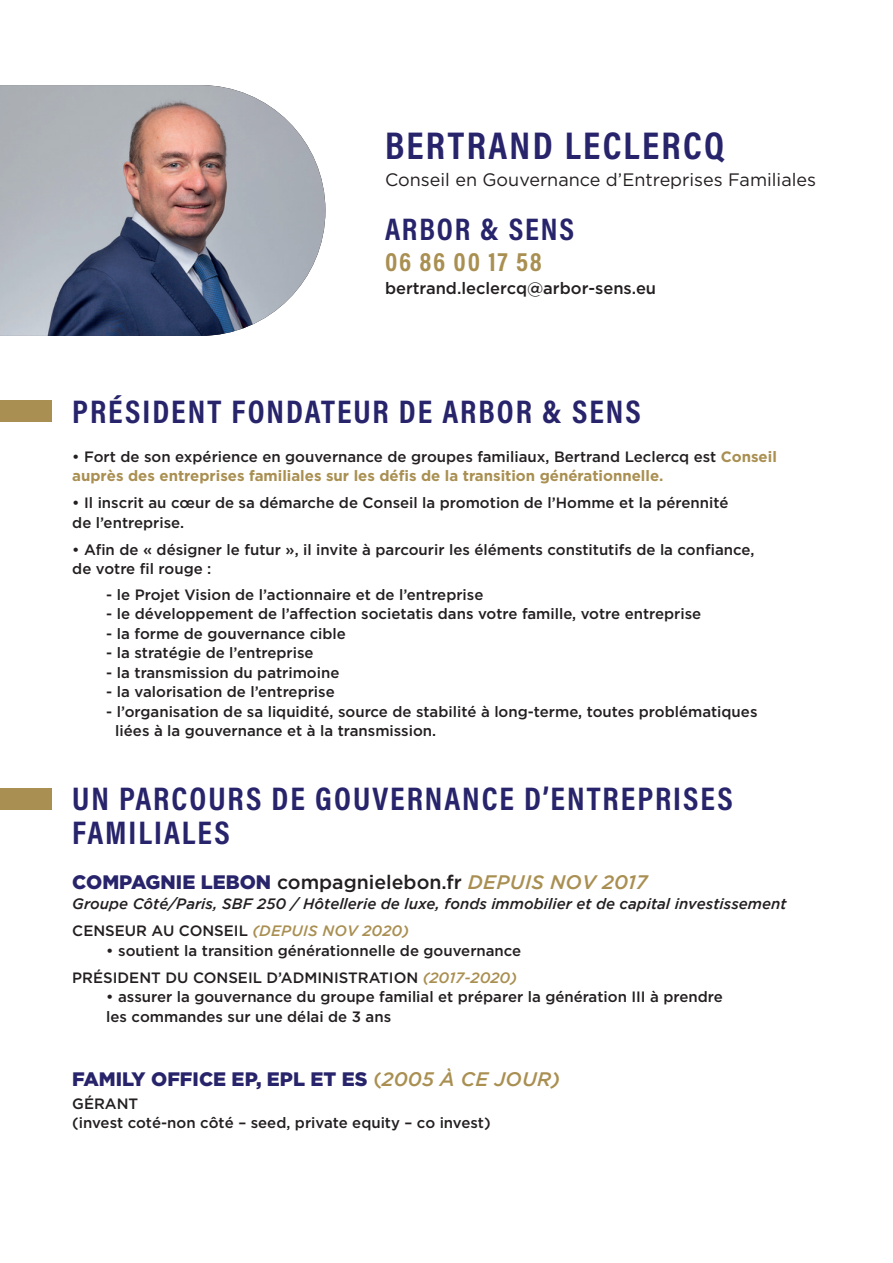
<style>
.page{position:relative;width:893px;height:1263px;background:#fff}
.page>*{position:absolute;margin:0;border:0;box-sizing:border-box;transform-origin:0 0}
.t1{font:39px "Acumin Variable Concept";letter-spacing:.06em;color:#28246b}
.t2{font:33px/34.5px "Acumin Variable Concept";letter-spacing:.06em;color:#28246b}
.t3{font:31.5px "Acumin Variable Concept";letter-spacing:.06em;color:#28246b}
.t4{font:27px "Acumin Variable Concept";letter-spacing:.06em;color:#a98f51}
.t5{font:500 19.5px "Gotham";color:#231f20}
.t6{font:900 19.5px "Gotham";color:#28246b}
.t7{font:18px "Gotham";color:#231f20}
.t8{font:500 16.5px "Gotham";color:#231f20}
.t9{font:500 15px/19.5px "Gotham";color:#231f20}
.t10{font:700 15px/19.5px "Gotham";color:#a98f51}
.t11{font:italic 500 15px/27px "Gotham";color:#231f20}
.s1{font-weight:500;color:#231f20}
.s2{font-weight:900;color:#28246b}
.s3{font-style:italic;color:#a98f51}
.s4{font-style:normal}
.s5{color:#a98f51}
.s6{font-weight:500;color:#a98f51}
.s7{font-weight:500;font-style:italic;color:#a98f51}
</style>
<div class="page">
<img style="left:0;top:85px;width:325px;height:251px">
<div style="left:0;top:401px;width:51px;height:21px;background:#a98f51"></div>
<div style="left:0;top:789px;width:51px;height:21px;background:#a98f51"></div>
<h1 class="t1" style="left:385px;top:118px;width:341px">BERTRAND LECLERCQ</h1>
<p class="t7" style="left:385px;top:169px;width:433px">Conseil en Gouvernance d’Entreprises Familiales</p>
<h3 class="t3" style="left:385px;top:207px;width:191px">ARBOR &amp; SENS</h3>
<h3 class="t4" style="left:385px;top:243px;width:158px">06 86 00 17 58</h3>
<p class="t8" style="left:385px;top:278px;width:273px">bertrand.leclercq@arbor-sens.eu</p>
<h2 class="t2" style="left:72px;top:393px;width:570px">PRÉSIDENT FONDATEUR DE ARBOR &amp; SENS</h2>
<p class="t10" style="left:72px;top:446px;width:706px"><span class="s1">• Fort de son expérience en gouvernance de groupes familiaux, Bertrand Leclercq est</span> Conseil auprès des entreprises familiales sur les défis de la transition générationnelle.</p>
<p class="t9" style="left:72px;top:493px;width:658px">• Il inscrit au cœur de sa démarche de Conseil la promotion de l’Homme et la pérennité de l’entreprise.</p>
<p class="t9" style="left:72px;top:539px;width:684px">• Afin de « désigner le futur », il invite à parcourir les éléments constitutifs de la confiance, de votre fil rouge :</p>
<p class="t9" style="left:106px;top:584px;width:379px">- le Projet Vision de l’actionnaire et de l’entreprise</p>
<p class="t9" style="left:106px;top:604px;width:597px">- le développement de l’affection societatis dans votre famille, votre entreprise</p>
<p class="t9" style="left:106px;top:623px;width:241px">- la forme de gouvernance cible</p>
<p class="t9" style="left:106px;top:643px;width:209px">- la stratégie de l’entreprise</p>
<p class="t9" style="left:106px;top:662px;width:235px">- la transmission du patrimoine</p>
<p class="t9" style="left:106px;top:682px;width:230px">- la valorisation de l’entreprise</p>
<p class="t9" style="left:115px;top:701px;width:644px;text-indent:-9px">- l’organisation de sa liquidité, source de stabilité à long-terme, toutes problématiques liées à la gouvernance et à la transmission.</p>
<h2 class="t2" style="left:72px;top:780px;width:662px">UN PARCOURS DE GOUVERNANCE D’ENTREPRISES<br>FAMILIALES</h2>
<h3 class="t5" style="left:72px;top:871px;width:577px"><span class="s2">COMPAGNIE LEBON</span> compagnielebon.fr <span class="s3">DEPUIS NOV 2017</span></h3>
<p class="t11" style="left:72px;top:890px;width:716px">Groupe Côté/Paris, SBF 250 / Hôtellerie de luxe, fonds immobilier et de capital investissement<br><span class="s4">CENSEUR AU CONSEIL</span> <span class="s5">(DEPUIS NOV 2020)</span></p>
<p class="t9" style="left:72px;top:936px;width:451px;line-height:27px;text-align:right">• soutient la transition générationnelle de gouvernance<br>PRÉSIDENT DU CONSEIL D’ADMINISTRATION <span class="s3">(2017-2020)</span></p>
<p class="t9" style="left:106px;top:986px;width:618px">• assurer la gouvernance du groupe familial et préparer la génération III à prendre les commandes sur une délai de 3 ans</p>
<h3 class="t6" style="left:72px;top:1068px;width:489px">FAMILY OFFICE EP, EPL ET ES <span class="s6">(</span><span class="s7">2005 À CE JOUR)</span></h3>
<p class="t9" style="left:72px;top:1093px;width:420px">GÉRANT<br>(invest coté-non côté – seed, private equity – co invest)</p>
</div>
